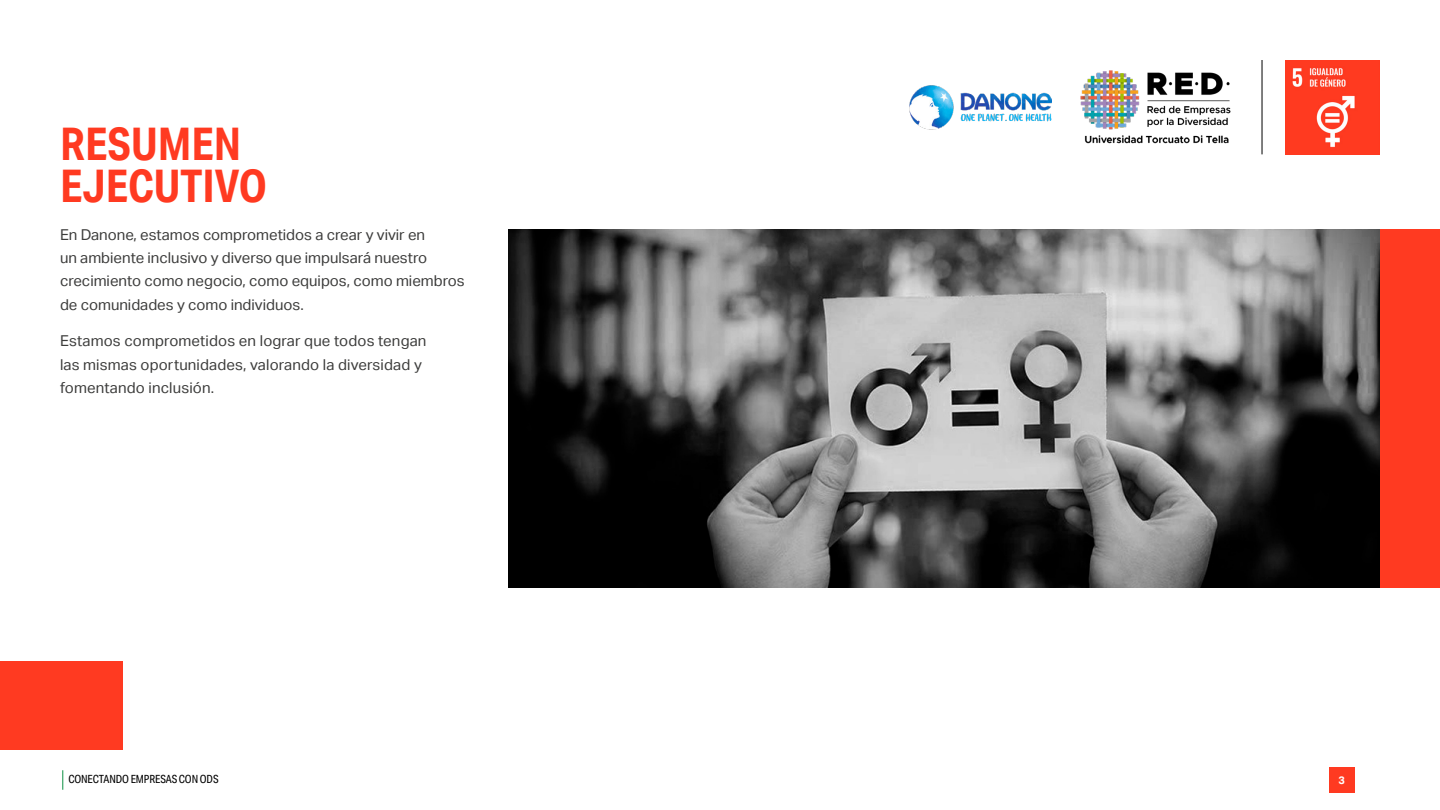
<style>
.page{position:relative;width:1440px;height:810px;background:#fff}
.page>*{position:absolute;margin:0;border:0;box-sizing:border-box;transform-origin:0 0}
.t1{font:700 45px/42.8px "Aktiv Grotesk Cd";color:#ff3a21}
.t2{font:15px/23.2px "Aktiv Grotesk";color:#3c3c3b}
.t3{font:11.25px "Aktiv Grotesk Cd";letter-spacing:-.01em;color:#000}
.t4{font:700 10.88px "Aktiv Grotesk";color:#fff}
</style>
<div class="page">
<svg style="left:62px;top:770px;width:1px;height:20px"></svg>
<div style="left:1329px;top:767px;width:25px;height:26px;background:#ff3a21"></div>
<img style="left:1285px;top:60px;width:95px;height:95px">
<hr style="left:1262px;top:60px;width:1px;height:94px;background:#000">
<img style="left:909px;top:85px;width:142px;height:45px">
<img style="left:1080px;top:70px;width:151px;height:74px">
<img style="left:508px;top:229px;width:872px;height:359px">
<div style="left:0;top:661px;width:123px;height:89px;background:#ff3a21"></div>
<div style="left:1380px;top:229px;width:60px;height:359px;background:#ff3a21"></div>
<p class="t1" style="left:60px;top:122px;width:209px">RESUMEN<br>EJECUTIVO</p>
<p class="t2" style="left:60px;top:223px;width:406px">En Danone, estamos comprometidos a crear y vivir en<br>un ambiente inclusivo y diverso que impulsará nuestro crecimiento como negocio, como equipos, como miembros de comunidades y como individuos.</p>
<p class="t2" style="left:60px;top:330px;width:368px">Estamos comprometidos en lograr que todos tengan las mismas oportunidades, valorando la diversidad y fomentando inclusión.</p>
<p class="t3" style="left:68px;top:773px;width:152px">CONECTANDO EMPRESAS CON ODS</p>
<p class="t4" style="left:1338px;top:774px;width:8px">3</p>
</div>
